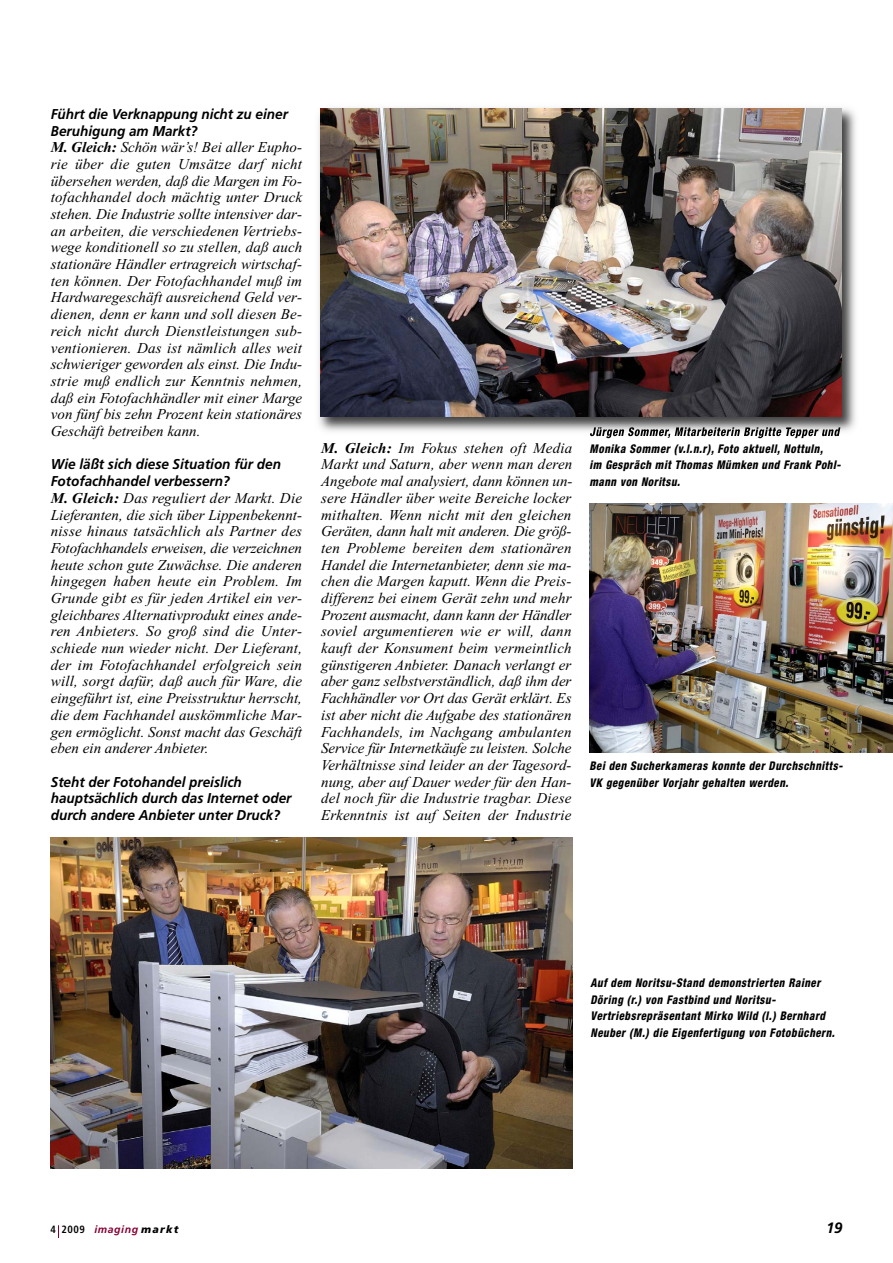
<style>
.page{position:relative;width:893px;height:1263px;background:#fff}
.page>*{position:absolute;margin:0;border:0;box-sizing:border-box;transform-origin:0 0}
.t1{font:italic 15px/16.6px "Times New Roman";color:#000;text-align:justify}
.t2{font:italic 700 15px "Frutiger";color:#000}
.t3{font:italic 700 14.25px/16.6px "Frutiger";color:#000;scale:.95 1}
.t4{font:italic 800 condensed 12px/16.6px "Helvetica Neue";letter-spacing:.05em;color:#000;scale:.9 1}
.t5{font:italic 700 10.5px "Frutiger";letter-spacing:.055em;color:#850032}
.s1{font-weight:700}
.s2{font-style:normal;font-stretch:condensed;color:#000}
.s3{font-weight:900;color:#000}
</style>
<div class="page">
<svg style="left:58px;top:1225px;width:1px;height:13px"></svg>
<img style="left:589px;top:503px;width:303px;height:249px">
<img style="left:51px;top:837px;width:521px;height:332px">
<img style="left:318px;top:108px;width:538px;height:328px">
<img style="left:590px;top:427px;width:97px;height:9px">
<img style="left:320px;top:109px;width:522px;height:308px">
<p class="t3" style="left:51px;top:107px;width:251px">Führt die Verknappung nicht zu einer<br>Beruhigung am Markt?</p>
<p class="t1" style="left:51px;top:140px;width:253px"><span class="s1">M. Gleich:</span> Schön wär’s! Bei aller Eupho&shy;rie über die guten Umsätze darf nicht übersehen werden, daß die Margen im Fo&shy;tofachhandel doch mächtig unter Druck stehen. Die Industrie sollte intensiver dar&shy;an arbeiten, die verschiedenen Vertriebs&shy;wege konditionell so zu stellen, daß auch stationäre Händler ertragreich wirtschaf&shy;ten können. Der Fotofachhandel muß im Hardwaregeschäft ausreichend Geld ver&shy;dienen, denn er kann und soll diesen Be&shy;reich nicht durch Dienstleistungen sub&shy;ventionieren. Das ist nämlich alles weit schwieriger geworden als einst. Die Indu&shy;strie muß endlich zur Kenntnis nehmen, daß ein Fotofachhändler mit einer Marge von fünf bis zehn Prozent kein stationäres Geschäft betreiben kann.</p>
<p class="t3" style="left:51px;top:457px;width:244px">Wie läßt sich diese Situation für den<br>Fotofachhandel verbessern?</p>
<p class="t1" style="left:51px;top:491px;width:253px"><span class="s1">M. Gleich:</span> Das reguliert der Markt. Die Lieferanten, die sich über Lippenbekennt&shy;nisse hinaus tatsächlich als Partner des Fotofachhandels erweisen, die verzeichnen heute schon gute Zuwächse. Die anderen hingegen haben heute ein Problem. Im Grunde gibt es für jeden Artikel ein ver&shy;gleichbares Alterna tivprodukt eines ande&shy;ren Anbieters. So groß sind die Unter&shy;schiede nun wieder nicht. Der Lieferant, der im Fotofachhandel erfolgreich sein will, sorgt dafür, daß auch für Ware, die eingeführt ist, eine Preisstruktur herrscht, die dem Fachhandel auskömmliche Mar&shy;gen ermöglicht. Sonst macht das Geschäft eben ein anderer Anbieter.</p>
<p class="t3" style="left:51px;top:775px;width:255px">Steht der Fotohandel preislich hauptsächlich durch das Internet oder durch andere Anbieter unter Druck?</p>
<p class="t1" style="left:321px;top:441px;width:253px"><span class="s1">M. Gleich:</span> Im Fokus stehen oft Media Markt und Saturn, aber wenn man deren Angebote mal analysiert, dann können un&shy;sere Händler über weite Bereiche locker mithalten. Wenn nicht mit den gleichen Geräten, dann halt mit anderen. Die größ&shy;ten Probleme bereiten dem stationären Handel die Inter netanbieter, denn sie ma&shy;chen die Margen kaputt. Wenn die Preis&shy;differenz bei einem Gerät zehn und mehr Prozent ausmacht, dann kann der Händler soviel argumentieren wie er will, dann kauft der Konsument beim vermeintlich günstigeren Anbieter. Danach verlangt er aber ganz selbstverständlich, daß ihm der Fachhändler vor Ort das Gerät erklärt. Es ist aber nicht die Aufgabe des stationären Fachhandels, im Nachgang ambulanten Service für Internetkäufe zu leisten. Solche Verhältnisse sind leider an der Tagesord&shy;nung, aber auf Dauer weder für den Han&shy;del noch für die Industrie tragbar. Diese Erkenntnis ist auf Seiten der Industrie</p>
<p class="t4" style="left:589px;top:441px;width:283px">Monika Sommer (v.l.n.r), Foto aktuell, Nottuln,<br>im Gespräch mit Thomas Mümken und Frank Pohl&shy;mann von Noritsu.</p>
<p class="t4" style="left:589px;top:758px;width:285px">Bei den Sucherkameras konnte der Durchschnitts-<br>VK gegenüber Vorjahr gehalten werden.</p>
<p class="t4" style="left:590px;top:975px;width:275px">Auf dem Noritsu-Stand demonstrierten Rainer Döring (r.) von Fastbind und Noritsu-Vertriebsrepräsentant Mirko Wild (l.) Bernhard Neuber (M.) die Eigenfertigung von Fotobüchern.</p>
<p class="t5" style="left:50px;top:1225px;width:130px"><span class="s2">4 2009</span> imaging <span class="s3">markt</span></p>
<p class="t2" style="left:826px;top:1222px;width:18px">19</p>
</div>
